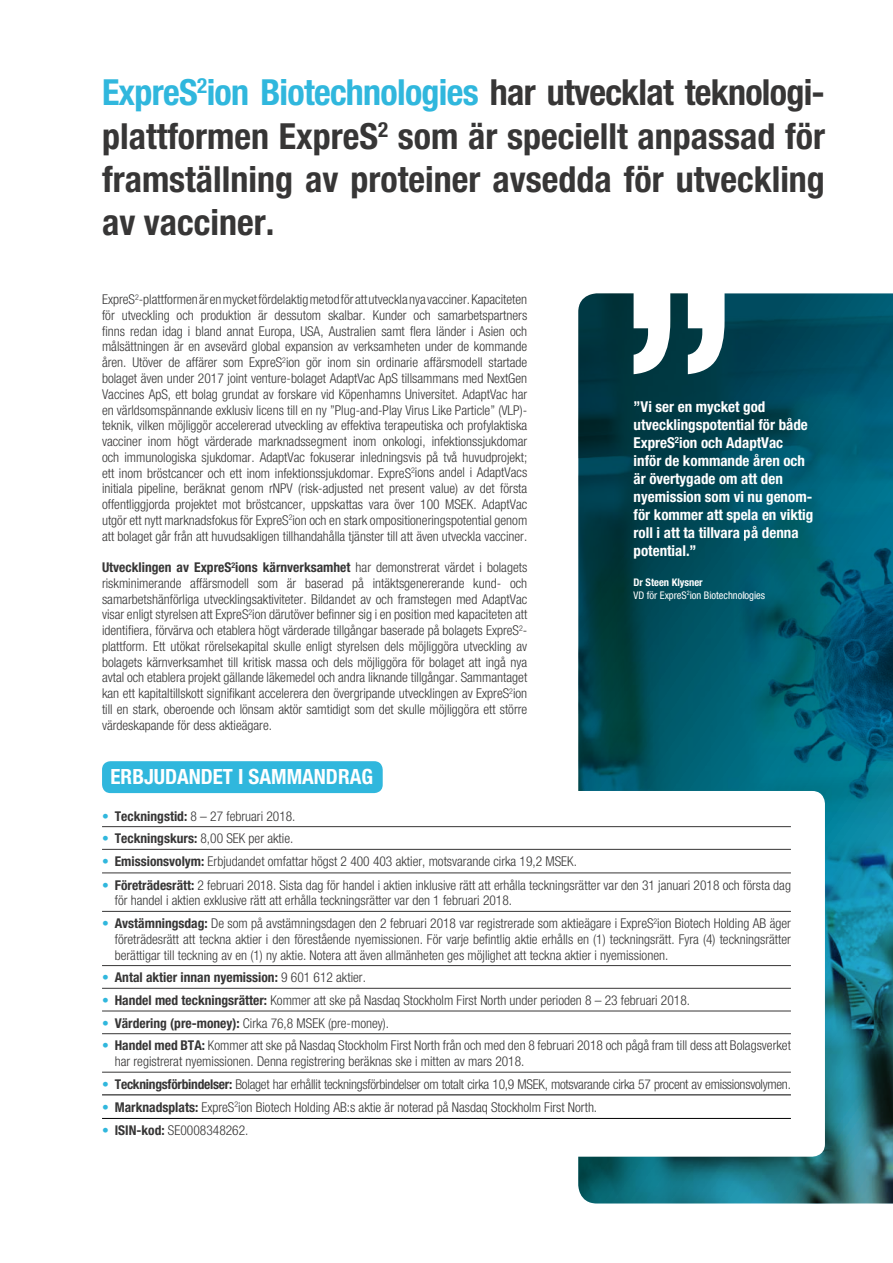
<style>
.page{position:relative;width:893px;height:1263px;background:#fff}
.page>*{position:absolute;margin:0;border:0;box-sizing:border-box;transform-origin:0 0}
.t1{font:700 condensed 36px/43.2px "Helvetica Neue";color:#373636;text-align:justify}
.t2{font:700 condensed 21px "Helvetica Neue";color:#fff}
.t3{font:700 condensed 15px/18px "Helvetica Neue";color:#fff}
.t4{font:300 condensed 13.5px/15.8px "Helvetica Neue";color:#373636;text-align:justify}
.t5{font:300 condensed 13.5px "Helvetica Neue";letter-spacing:-.02em;color:#373636}
.t6{font:700 condensed 13.5px "Helvetica Neue";color:#373636}
.t7{font:condensed 10.5px/12.6px "Helvetica Neue";color:#fff}
.s1{color:#30b7dd}
.s2{font-weight:700}
.s3{font-weight:400;color:#30b7dd}
.s4{font-weight:300}
</style>
<div class="page">
<img style="left:578px;top:293px;width:315px;height:910px">
<svg style="left:527px;top:791px;width:298px;height:366px"></svg>
<svg style="left:634px;top:293px;width:91px;height:81px"></svg>
<div style="left:102px;top:761px;width:281px;height:32px;background:#30b7dd;border-radius:9px"></div>
<hr style="left:102px;top:826px;width:689px;height:1px;background:#373636">
<hr style="left:102px;top:849px;width:689px;height:1px;background:#373636">
<hr style="left:102px;top:872px;width:689px;height:1px;background:#373636">
<hr style="left:102px;top:911px;width:689px;height:1px;background:#373636">
<hr style="left:102px;top:965px;width:689px;height:1px;background:#373636">
<hr style="left:102px;top:988px;width:689px;height:1px;background:#373636">
<hr style="left:102px;top:1011px;width:689px;height:1px;background:#373636">
<hr style="left:102px;top:1033px;width:689px;height:1px;background:#373636">
<hr style="left:102px;top:1072px;width:689px;height:1px;background:#373636">
<hr style="left:102px;top:1094px;width:689px;height:1px;background:#000">
<hr style="left:102px;top:1118px;width:689px;height:1px;background:#000">
<img style="left:746px;top:526px;width:147px;height:287px">
<h1 class="t1" style="left:102px;top:70px;width:724px"><span class="s1">ExpreS</span><sup>2</sup><span class="s1">ion Biotechnologies</span> har utvecklat teknologi&shy;plattformen ExpreS<sup>2</sup> som är speciellt anpassad för framställning av proteiner avsedda för utveckling av vacciner.</h1>
<p class="t4" style="left:102px;top:291px;width:427px">ExpreS<sup>2</sup>-plattformen är en mycket fördelaktig metod för att utveckla nya vacciner. Kapaciteten för utveckling och produktion är dessutom skalbar. Kunder och samarbetspartners finns redan idag i bland annat Europa, USA, Australien samt flera länder i Asien och målsättningen är en avsevärd global expansion av verksamheten under de kommande åren. Utöver de affärer som ExpreS<sup>2</sup>ion gör inom sin ordinarie affärsmodell startade bolaget även under 2017 joint venture-bolaget AdaptVac ApS tillsammans med NextGen Vaccines ApS, ett bolag grundat av forskare vid Köpenhamns Universitet. AdaptVac har en världsomspännande exklusiv licens till en ny ”Plug-and-Play Virus Like Particle” (VLP)- teknik, vilken möjliggör accelererad utveckling av effektiva terapeutiska och profylaktiska vacciner inom högt värderade marknadssegment inom onkologi, infektionssjukdomar och immunologiska sjukdomar. AdaptVac fokuserar inledningsvis på två huvudprojekt; ett inom bröstcancer och ett inom infektionssjukdomar. ExpreS<sup>2</sup>ions andel i AdaptVacs initiala pipeline, beräknat genom rNPV (risk-adjusted net present value) av det första offentliggjorda projektet mot bröstcancer, uppskattas vara över 100 MSEK. AdaptVac utgör ett nytt marknadsfokus för ExpreS<sup>2</sup>ion och en stark ompositioneringspotential genom att bolaget går från att huvudsakligen tillhandahålla tjänster till att även utveckla vacciner.</p>
<p class="t4" style="left:102px;top:559px;width:427px"><span class="s2">Utvecklingen av ExpreS</span><sup>2</sup><span class="s2">ions kärnverksamhet</span> har demonstrerat värdet i bolagets riskminimerande affärsmodell som är baserad på intäktsgenererande kund- och samarbetshänförliga utvecklingsaktiviteter. Bildandet av och framstegen med AdaptVac visar enligt styrelsen att ExpreS<sup>2</sup>ion därutöver befinner sig i en position med kapaciteten att identifiera, förvärva och etablera högt värderade tillgångar baserade på bolagets ExpreS<sup>2</sup>- plattform. Ett utökat rörelsekapital skulle enligt styrelsen dels möjliggöra utveckling av bolagets kärnverksamhet till kritisk massa och dels möjliggöra för bolaget att ingå nya avtal och etablera projekt gällande läkemedel och andra liknande tillgångar. Sammantaget kan ett kapitaltillskott signifikant accelerera den övergripande utvecklingen av ExpreS<sup>2</sup>ion till en stark, oberoende och lönsam aktör samtidigt som det skulle möjliggöra ett större värdeskapande för dess aktieägare.</p>
<h2 class="t2" style="left:111px;top:764px;width:264px">ERBJUDANDET I SAMMANDRAG</h2>
<p class="t4" style="left:102px;top:808px;width:195px"><span class="s3">•</span> <span class="s2">Teckningstid:</span> 8 – 27 februari 2018.</p>
<p class="t4" style="left:102px;top:831px;width:193px"><span class="s3">•</span> <span class="s2">Teckningskurs:</span> 8,00 SEK per aktie.</p>
<p class="t4" style="left:102px;top:853px;width:476px"><span class="s3">•</span> <span class="s2">Emissionsvolym:</span> Erbjudandet omfattar högst 2 400 403 aktier, motsvarande cirka 19,2 MSEK.</p>
<p class="t4" style="left:115px;top:877px;width:678px;text-indent:-13px"><span class="s3">•</span> <span class="s2">Företrädesrätt:</span> 2 februari 2018. Sista dag för handel i aktien inklusive rätt att erhålla teckningsrätter var den 31 januari 2018 och första dag för handel i aktien exklusive rätt att erhålla teckningsrätter var den 1 februari 2018.</p>
<p class="t4" style="left:115px;top:915px;width:678px;text-indent:-13px"><span class="s3">•</span> <span class="s2">Avstämningsdag:</span> De som på avstämningsdagen den 2 februari 2018 var registrerade som aktieägare i ExpreS<sup>2</sup>ion Biotech Holding AB äger företrädesrätt att teckna aktier i den förestående nyemissionen. För varje befintlig aktie erhålls en (1) teckningsrätt. Fyra (4) teckningsrätter berättigar till teckning av en (1) ny aktie. Notera att även allmänheten ges möjlighet att teckna aktier i nyemissionen.</p>
<p class="t6" style="left:102px;top:969px;width:265px"><span class="s3">•</span> Antal aktier innan nyemission: <span class="s4">9 601 612 aktier.</span></p>
<p class="t4" style="left:102px;top:992px;width:590px"><span class="s3">•</span> <span class="s2">Handel med teckningsrätter:</span> Kommer att ske på Nasdaq Stockholm First North under perioden 8 – 23 februari 2018.</p>
<p class="t4" style="left:102px;top:1015px;width:288px"><span class="s3">•</span> <span class="s2">Värdering (pre-money):</span> Cirka 76,8 MSEK (pre-money).</p>
<p class="t4" style="left:115px;top:1038px;width:678px;text-indent:-13px"><span class="s3">•</span> <span class="s2">Handel med BTA:</span> Kommer att ske på Nasdaq Stockholm First North från och med den 8 februari 2018 och pågå fram till dess att Bolagsverket har registrerat nyemissionen. Denna registrering beräknas ske i mitten av mars 2018.</p>
<p class="t5" style="left:102px;top:1076px;width:690px"><span class="s3">•</span> <span class="s2">Teckningsförbindelser:</span> Bolaget har erhållit teckningsförbindelser om totalt cirka 10,9 MSEK, motsvarande cirka 57 procent av emissionsvolymen.</p>
<p class="t4" style="left:102px;top:1099px;width:497px"><span class="s3">•</span> <span class="s2">Marknadsplats:</span> ExpreS<sup>2</sup>ion Biotech Holding AB:s aktie är noterad på Nasdaq Stockholm First North.</p>
<p class="t4" style="left:102px;top:1122px;width:148px"><span class="s3">•</span> <span class="s2">ISIN-kod:</span> SE0008348262.</p>
<p class="t3" style="left:634px;top:397px;width:181px">”Vi ser en mycket god utvecklingspotential för både<br>ExpreS<sup>2</sup>ion och AdaptVac inför de kommande åren och är övertygade om att den nyemission som vi nu genom&shy;för kommer att spela en viktig roll i att ta tillvara på denna potential.”</p>
<p class="t7" style="left:634px;top:576px;width:133px"><span class="s2">Dr Steen Klysner<br></span>VD för ExpreS<sup>2</sup>ion Biotechnologies</p>
</div>
